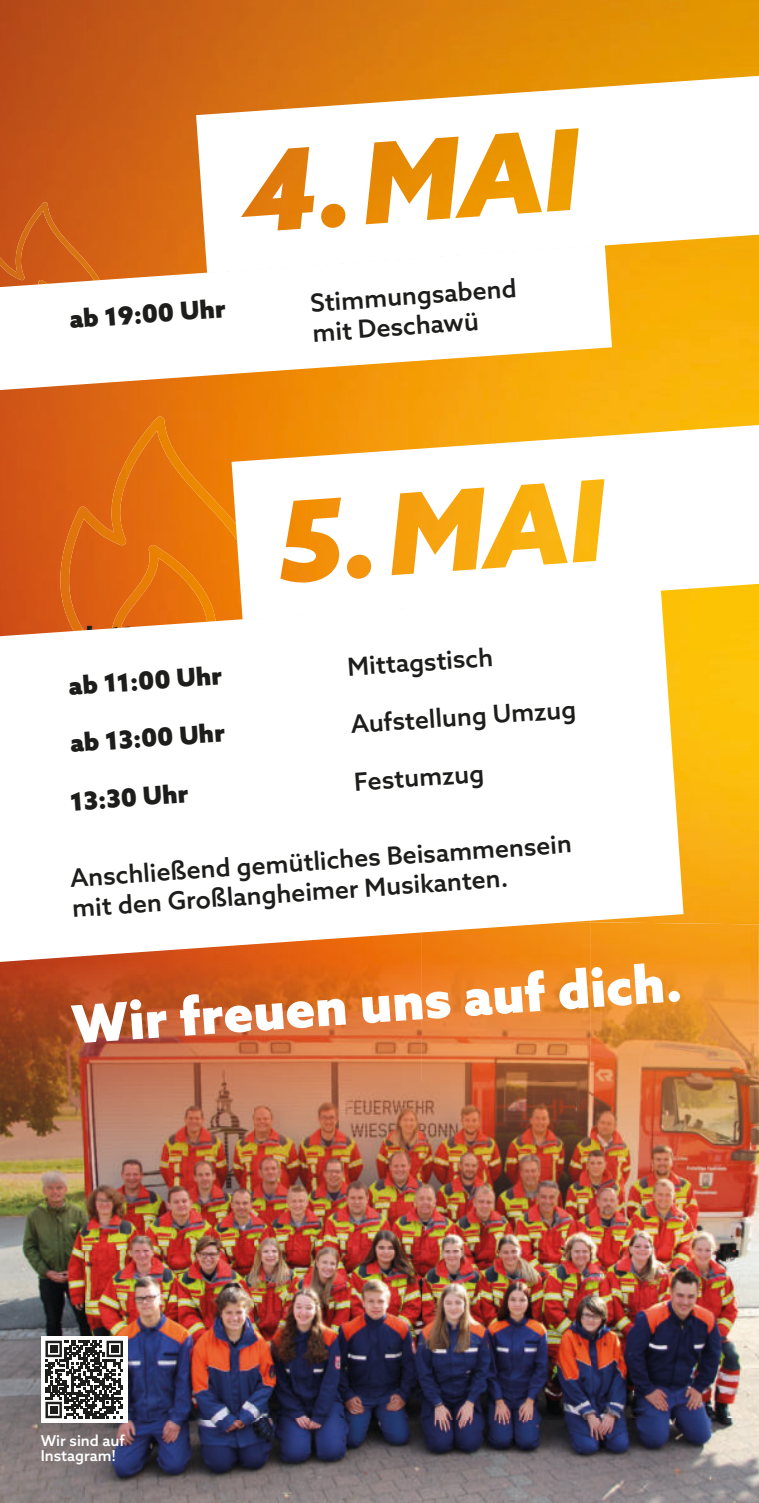
<style>
.page{position:relative;width:759px;height:1503px;background:#fff}
.page>*{position:absolute;margin:0;border:0;box-sizing:border-box;transform-origin:0 0}
.t1{font:900 52.5px "Azo Sans";color:#fff}
.t2{font:500 25px/30px "Azo Sans";color:#1d1d1b}
.t3{font:900 25px "Azo Sans";color:#1d1d1b}
.t4{font:500 15px/15px "Azo Sans";color:#fff}
</style>
<div class="page">
<img style="left:0;top:0;width:758px;height:922px">
<img style="left:0;top:202px;width:107px;height:43px">
<img style="left:590px;top:922px;width:168px;height:496px">
<img style="left:84px;top:1418px;width:674px;height:84px">
<img style="left:421px;top:964px;width:169px;height:455px">
<img style="left:253px;top:964px;width:168px;height:455px">
<img style="left:84px;top:964px;width:169px;height:455px">
<img style="left:0;top:964px;width:84px;height:538px">
<svg style="left:0;top:245px;width:611px;height:149px"></svg>
<img style="left:126px;top:416px;width:105px;height:174px">
<img style="left:59px;top:459px;width:68px;height:131px">
<svg style="left:0;top:590px;width:683px;height:374px"></svg>
<svg style="left:196px;top:68px;width:562px;height:205px"></svg>
<svg style="left:231px;top:415px;width:527px;height:205px"></svg>
<div style="left:41px;top:1335px;width:87px;height:87px;background:#fff"></div>
<svg style="left:45px;top:1340px;width:78px;height:78px"></svg>
<div style="left:50px;top:1345px;width:7px;height:7px;background:#1d1d1b"></div>
<div style="left:111px;top:1345px;width:7px;height:7px;background:#1d1d1b"></div>
<div style="left:50px;top:1406px;width:7px;height:7px;background:#1d1d1b"></div>
<p class="t3" style="left:69px;top:309px;width:158px;rotate:-4deg">ab 19:00 Uhr</p>
<p class="t2" style="left:309px;top:290px;width:208px;rotate:-4deg">Stimmungsabend</p>
<p class="t2" style="left:311px;top:320px;width:168px;rotate:-4deg">mit Deschawü</p>
<p class="t3" style="left:68px;top:675px;width:155px;rotate:-4deg">ab 11:00 Uhr</p>
<p class="t3" style="left:69px;top:733px;width:156px;rotate:-4deg">ab 13:00 Uhr</p>
<p class="t2" style="left:346px;top:654px;width:147px;rotate:-4deg">Mittagstisch</p>
<p class="t2" style="left:350px;top:711px;width:227px;rotate:-4deg">Aufstellung Umzug</p>
<p class="t2" style="left:353px;top:769px;width:131px;rotate:-4deg">Festumzug</p>
<p class="t3" style="left:69px;top:791px;width:120px;rotate:-4deg">13:30 Uhr</p>
<p class="t2" style="left:69px;top:865px;width:504px;rotate:-4deg">Anschließend gemütliches Beisammensein mit den Großlangheimer Musikanten.</p>
<h1 class="t1" style="left:70px;top:1003px;width:612px;rotate:-4deg">Wir freuen uns auf dich.</h1>
<p class="t4" style="left:41px;top:1433px;width:86px">Wir sind auf<br>Instagram!</p>
</div>
